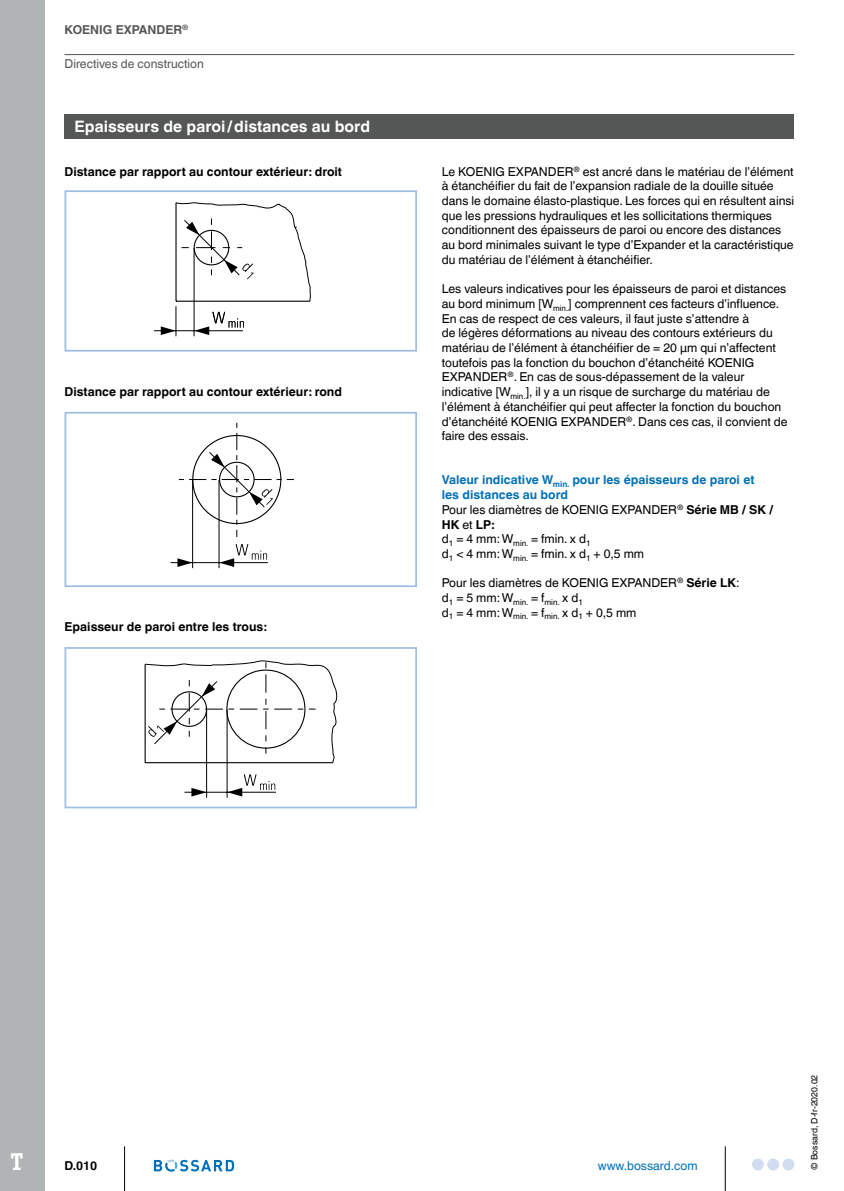
<style>
.page{position:relative;width:844px;height:1191px;background:#fff}
.page>*{position:absolute;margin:0;border:0;box-sizing:border-box;transform-origin:0 0}
.t1{font:700 24.5px "Officina Ser ITC Std";color:#fff}
.t2{font:700 15.75px "Helvetica World";color:#fff}
.t3{font:12.25px/14.7px "Helvetica World";color:#000}
.t4{font:700 12.25px "Helvetica World";color:#000}
.t5{font:12.25px "Helvetica World";color:#555756}
.t6{font:700 12.25px "Helvetica World";color:#555756}
.t7{font:12.25px "Helvetica World";color:#0070ba}
.t8{font:8.75px "Helvetica World";color:#000}
.s1{font-weight:700;color:#0070ba}
.s2{font-weight:700}
</style>
<div class="page">
<div style="left:0;top:0;width:45px;height:1191px;background:#b1b4b4"></div>
<div style="left:782px;top:1158px;width:12px;height:12px;background:#d0ddf1;border-radius:50%"></div>
<div style="left:767px;top:1158px;width:11px;height:12px;background:#d0ddf1;border-radius:50%"></div>
<div style="left:752px;top:1158px;width:11px;height:12px;background:#d0ddf1;border-radius:50%"></div>
<hr style="left:724px;top:1146px;width:1px;height:45px;background:#000">
<hr style="left:124px;top:1146px;width:1px;height:45px;background:#000">
<svg style="left:154px;top:1159px;width:80px;height:12px"></svg>
<hr style="left:64px;top:54px;width:730px;height:1px;background:#555756">
<div style="left:64px;top:114px;width:730px;height:25px;background:#555756"></div>
<div style="left:64px;top:647px;width:353px;height:161px;border:2px solid #a0bde2"></div>
<div style="left:64px;top:190px;width:353px;height:161px;border:2px solid #a0bde2"></div>
<hr style="left:194px;top:248px;width:1px;height:88px;background:#000">
<hr style="left:175px;top:306px;width:1px;height:30px;background:#000">
<hr style="left:154px;top:330px;width:89px;height:1px;background:#000">
<svg style="left:161px;top:326px;width:15px;height:9px"></svg>
<svg style="left:194px;top:312px;width:50px;height:23px"></svg>
<svg style="left:175px;top:202px;width:136px;height:100px"></svg>
<div style="left:64px;top:412px;width:353px;height:175px;border:2px solid #a0bde2"></div>
<hr style="left:218px;top:480px;width:1px;height:88px;background:#000">
<hr style="left:192px;top:479px;width:1px;height:89px;background:#000">
<hr style="left:170px;top:562px;width:98px;height:1px;background:#000">
<svg style="left:177px;top:558px;width:15px;height:9px"></svg>
<svg style="left:219px;top:544px;width:48px;height:23px"></svg>
<svg style="left:179px;top:423px;width:115px;height:114px"></svg>
<svg style="left:144px;top:660px;width:194px;height:138px"></svg>
<p class="t6" style="left:64px;top:22px;width:125px">KOENIG EXPANDER<sup>®</sup></p>
<p class="t5" style="left:64px;top:57px;width:141px">Directives de construction</p>
<p class="t2" style="left:74px;top:118px;width:297px">Epaisseurs de paroi/distances au bord</p>
<p class="t4" style="left:64px;top:164px;width:279px">Distance par rapport au contour extérieur: droit</p>
<p class="t4" style="left:64px;top:385px;width:279px">Distance par rapport au contour extérieur: rond</p>
<p class="t4" style="left:64px;top:620px;width:204px">Epaisseur de paroi entre les trous:</p>
<p class="t3" style="left:441px;top:164px;width:354px">Le KOENIG EXPANDER<sup>®</sup> est ancré dans le matériau de l’élément à étanchéifier du fait de l’expansion radiale de la douille située dans le domaine élasto-plastique. Les forces qui en résultent ainsi que les pressions hydrauliques et les sollicitations thermiques conditionnent des épaisseurs de paroi ou encore des distances au bord minimales suivant le type d’Expander et la caractéristique du matériau de l’élément à étanchéifier.</p>
<p class="t3" style="left:441px;top:282px;width:347px">Les valeurs indicatives pour les épaisseurs de paroi et distances au bord minimum [W<sub>min.</sub>] comprennent ces facteurs d’influence.<br>En cas de respect de ces valeurs, il faut juste s’attendre à<br>de légères déformations au niveau des contours extérieurs du matériau de l’élément à étanchéifier de = 20 µm qui n’affectent toutefois pas la fonction du bouchon d’étanchéité KOENIG EXPANDER<sup>®</sup>. En cas de sous-dépassement de la valeur indicative [W<sub>min.</sub>], il y a un risque de surcharge du matériau de l’élément à étanchéifier qui peut affecter la fonction du bouchon d’étanchéité KOENIG EXPANDER<sup>®</sup>. Dans ces cas, il convient de faire des essais.</p>
<p class="t3" style="left:441px;top:473px;width:333px"><span class="s1">Valeur indicative W</span><sub>min.</sub> <span class="s1">pour les épaisseurs de paroi et les distances au bord<br></span>Pour les diamètres de KOENIG EXPANDER<sup>®</sup> <span class="s2">Série MB / SK /<br>HK</span> et <span class="s2">LP:<br></span>d<sub>1</sub> = 4 mm: W<sub>min.</sub> = fmin. x d<sub>1<br></sub>d<sub>1</sub> &lt; 4 mm: W<sub>min.</sub> = fmin. x d<sub>1</sub> + 0,5 mm</p>
<p class="t3" style="left:441px;top:576px;width:299px">Pour les diamètres de KOENIG EXPANDER<sup>®</sup> <span class="s2">Série LK</span>: d<sub>1</sub> = 5 mm: W<sub>min.</sub> = f<sub>min.</sub> x d<sub>1<br></sub>d<sub>1</sub> = 4 mm: W<sub>min.</sub> = f<sub>min.</sub> x d<sub>1</sub> + 0,5 mm</p>
<h1 class="t1" style="left:11px;top:1146px;width:13px">T</h1>
<p class="t4" style="left:64px;top:1158px;width:34px">D.010</p>
<p class="t7" style="left:597px;top:1158px;width:101px">www.bossard.com</p>
<p class="t8" style="left:809px;top:1170px;width:97px;rotate:-90deg">© Bossard, D-fr-2020.02</p>
</div>
